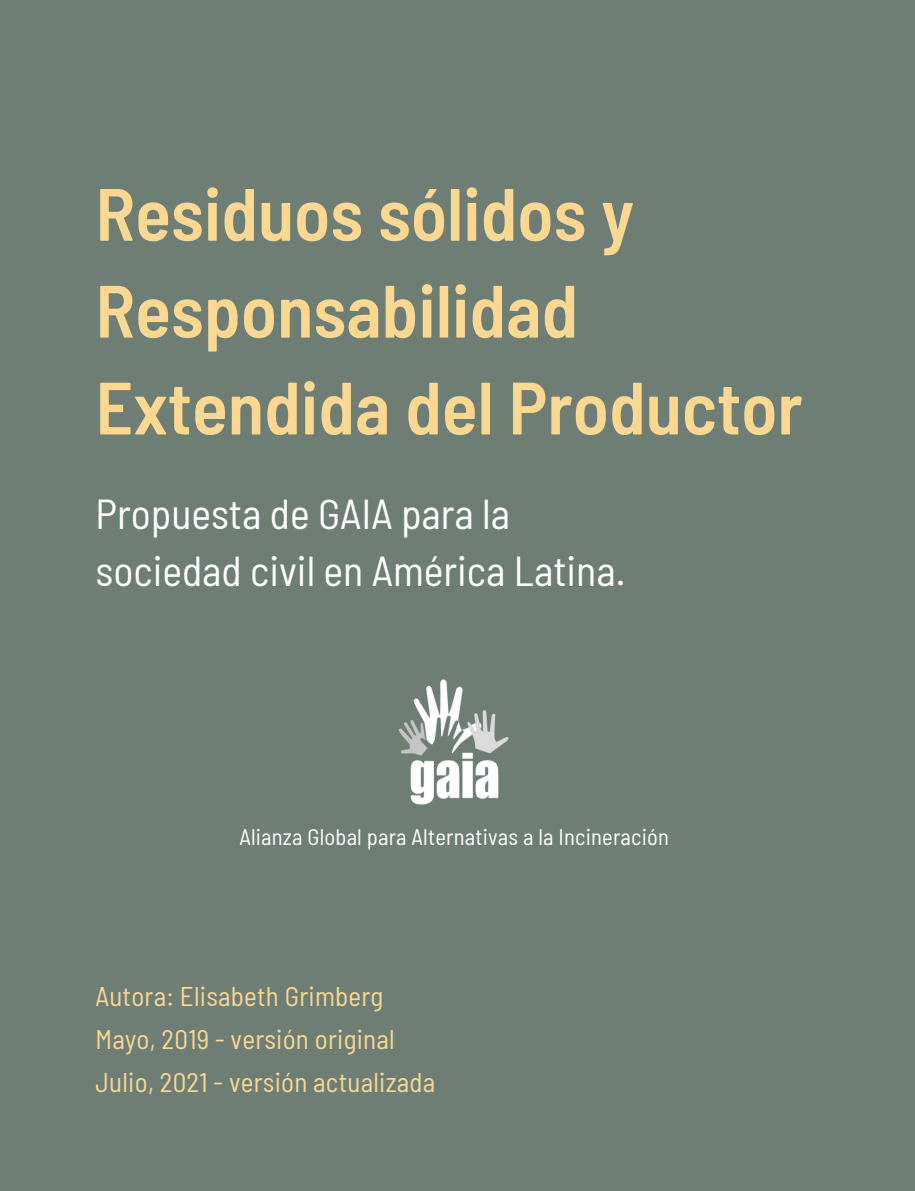
<style>
.page{position:relative;width:915px;height:1191px;background:#fff}
.page>*{position:absolute;margin:0;border:0;box-sizing:border-box;transform-origin:0 0}
.t1{font:600 semi-condensed 73.8px/96.8px "Barlow";color:#fad892}
.t2{font:semi-condensed 41.85px/57.4px "Barlow";color:#fff}
.t3{font:semi-condensed 27px/42.8px "Barlow";letter-spacing:.01em;color:#fad892}
.t4{font:semi-condensed 22.5px "Barlow";letter-spacing:.01em;color:#fff}
</style>
<div class="page">
<div style="left:0;top:0;width:915px;height:1190px;background:#6e7e74"></div>
<img style="left:398px;top:679px;width:111px;height:126px">
<h1 class="t1" style="left:95px;top:163px;width:708px">Residuos sólidos y<br>Responsabilidad<br>Extendida del Productor</h1>
<h2 class="t2" style="left:95px;top:483px;width:531px">Propuesta de GAIA para la sociedad civil en América Latina.</h2>
<p class="t4" style="left:239px;top:822px;width:431px">Alianza Global para Alternativas a la Incineración</p>
<p class="t3" style="left:95px;top:973px;width:341px">Autora: Elisabeth Grimberg<br>Mayo, 2019 - versión original<br>Julio, 2021 - versión actualizada</p>
</div>
